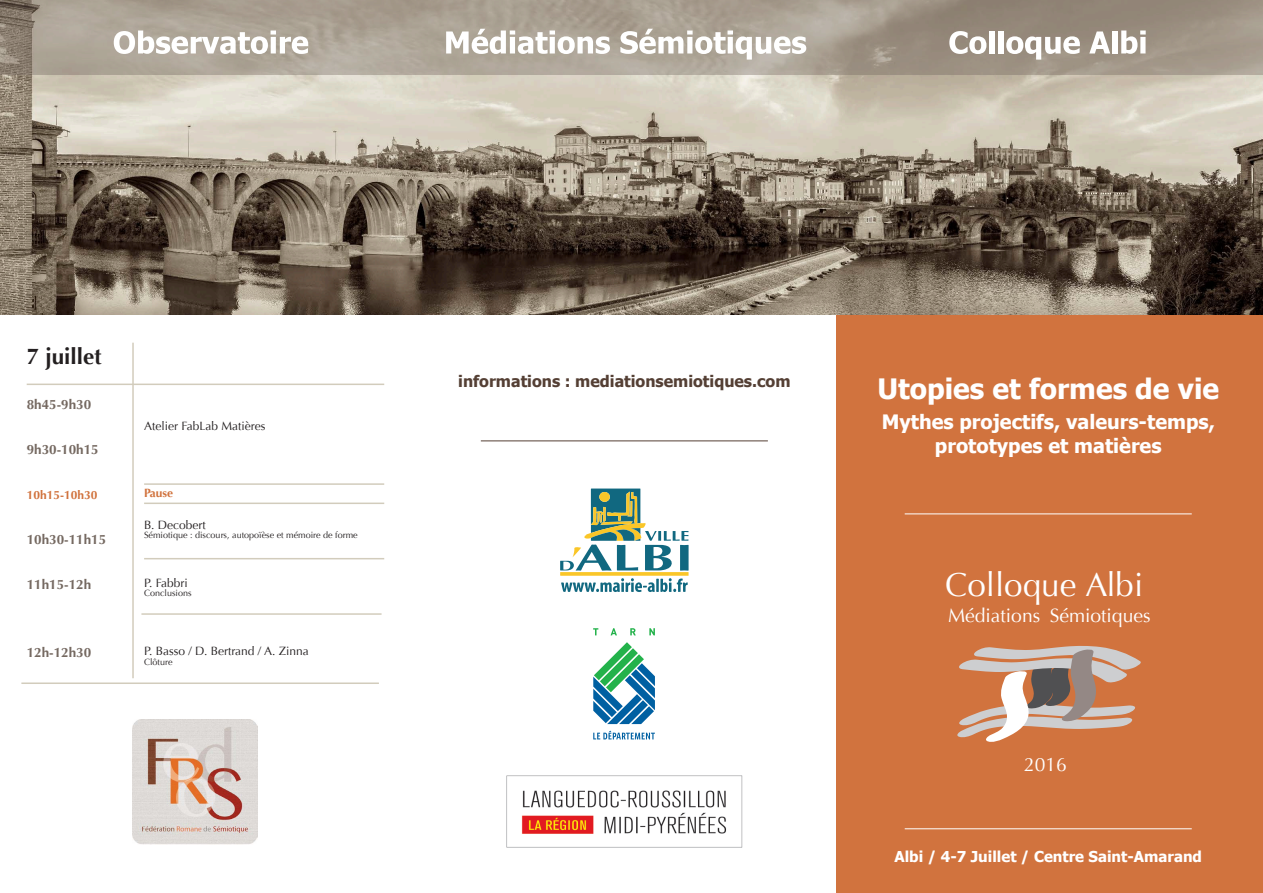
<style>
.page{position:relative;width:1263px;height:893px;background:#fff}
.page>*{position:absolute;margin:0;border:0;box-sizing:border-box;transform-origin:0 0}
.t1{font:33.15px "Optima";color:#fff}
.t2{font:700 28.05px "Tahoma";color:#fff}
.t3{font:700 22.5px "Optima";color:#231f20}
.t4{font:700 19.8px "Tahoma";color:#fff}
.t5{font:19.2px "Optima";color:#fff}
.t6{font:700 15.9px "Tahoma";color:#543f34}
.t7{font:700 15px "Tahoma";color:#fff}
.t8{font:700 13.5px "Optima";color:#756961}
.t9{font:12px "Optima";color:#231f20}
.t10{font:700 12px "Optima";color:#d1733e}
.t11{font:9px "Optima";color:#231f20}
</style>
<div class="page">
<div style="left:837px;top:315px;width:426px;height:578px;background:#d1733e"></div>
<img style="left:0;top:75px;width:1263px;height:240px">
<svg style="left:0;top:0;width:1263px;height:75px;background:#a59b8d"></svg>
<svg style="left:949px;top:31px;width:37px;height:23px"></svg>
<div style="left:989px;top:31px;width:5px;height:22px;background:#fff"></div>
<div style="left:998px;top:31px;width:5px;height:22px;background:#fff"></div>
<svg style="left:1006px;top:36px;width:74px;height:24px"></svg>
<svg style="left:1089px;top:31px;width:21px;height:22px"></svg>
<div style="left:1112px;top:31px;width:5px;height:22px;background:#fff"></div>
<svg style="left:1121px;top:31px;width:25px;height:23px"></svg>
<svg style="left:446px;top:29px;width:164px;height:25px"></svg>
<svg style="left:620px;top:29px;width:186px;height:31px"></svg>
<svg style="left:114px;top:31px;width:194px;height:23px"></svg>
<hr style="left:905px;top:514px;width:287px;height:1px;background:#fff">
<svg style="left:957px;top:646px;width:184px;height:96px"></svg>
<hr style="left:481px;top:441px;width:287px;height:1px;background:#543f34">
<hr style="left:905px;top:828px;width:287px;height:1px;background:#fff">
<hr style="left:132px;top:343px;width:2px;height:335px;background:#d2ccbc">
<hr style="left:27px;top:384px;width:357px;height:1px;background:#d2ccbc">
<hr style="left:144px;top:483px;width:240px;height:2px;background:#d2ccbc">
<hr style="left:144px;top:503px;width:240px;height:1px;background:#d2ccbc">
<hr style="left:144px;top:558px;width:240px;height:1px;background:#d2ccbc">
<svg style="left:560px;top:488px;width:129px;height:104px"></svg>
<img style="left:506px;top:775px;width:237px;height:73px">
<svg style="left:593px;top:628px;width:5px;height:7px"></svg>
<svg style="left:610px;top:628px;width:7px;height:7px"></svg>
<svg style="left:630px;top:628px;width:6px;height:7px"></svg>
<svg style="left:649px;top:628px;width:6px;height:7px"></svg>
<svg style="left:593px;top:642px;width:62px;height:82px"></svg>
<svg style="left:593px;top:731px;width:62px;height:8px"></svg>
<img style="left:132px;top:719px;width:126px;height:125px">
<hr style="left:141px;top:613px;width:241px;height:2px;background:#d2ccbc">
<hr style="left:21px;top:682px;width:358px;height:2px;background:#d2ccbc">
<p class="t3" style="left:27px;top:343px;width:77px">7 juillet</p>
<p class="t8" style="left:27px;top:397px;width:66px">8h45-9h30</p>
<p class="t8" style="left:27px;top:442px;width:74px">9h30-10h15</p>
<p class="t10" style="left:27px;top:488px;width:72px">10h15-10h30</p>
<p class="t8" style="left:27px;top:532px;width:81px">10h30-11h15</p>
<p class="t8" style="left:27px;top:577px;width:66px">11h15-12h</p>
<p class="t8" style="left:27px;top:644px;width:66px">12h-12h30</p>
<p class="t9" style="left:144px;top:419px;width:123px">Atelier FabLab Matières</p>
<p class="t10" style="left:144px;top:486px;width:30px">Pause</p>
<p class="t9" style="left:144px;top:518px;width:63px">B. Decobert</p>
<p class="t11" style="left:144px;top:530px;width:215px">Sémiotique : discours, autopoïèse et mémoire de forme</p>
<p class="t9" style="left:144px;top:576px;width:45px">P. Fabbri</p>
<p class="t11" style="left:144px;top:588px;width:49px">Conclusions</p>
<p class="t9" style="left:144px;top:644px;width:166px">P. Basso / D. Bertrand / A. Zinna</p>
<p class="t11" style="left:144px;top:657px;width:30px">Clôture</p>
<h3 class="t6" style="left:458px;top:370px;width:334px">informations : mediationsemiotiques.com</h3>
<p class="t2" style="left:877px;top:369px;width:343px">Utopies et formes de vie</p>
<p class="t4" style="left:882px;top:408px;width:335px">Mythes projectifs, valeurs-temps,</p>
<p class="t4" style="left:935px;top:432px;width:228px">prototypes et matières</p>
<h1 class="t1" style="left:945px;top:565px;width:199px">Colloque Albi</h1>
<h3 class="t5" style="left:948px;top:605px;width:204px">Médiations Sémiotiques</h3>
<h3 class="t5" style="left:1024px;top:753px;width:44px">2016</h3>
<p class="t7" style="left:894px;top:846px;width:309px">Albi / 4-7 Juillet / Centre Saint-Amarand</p>
</div>
